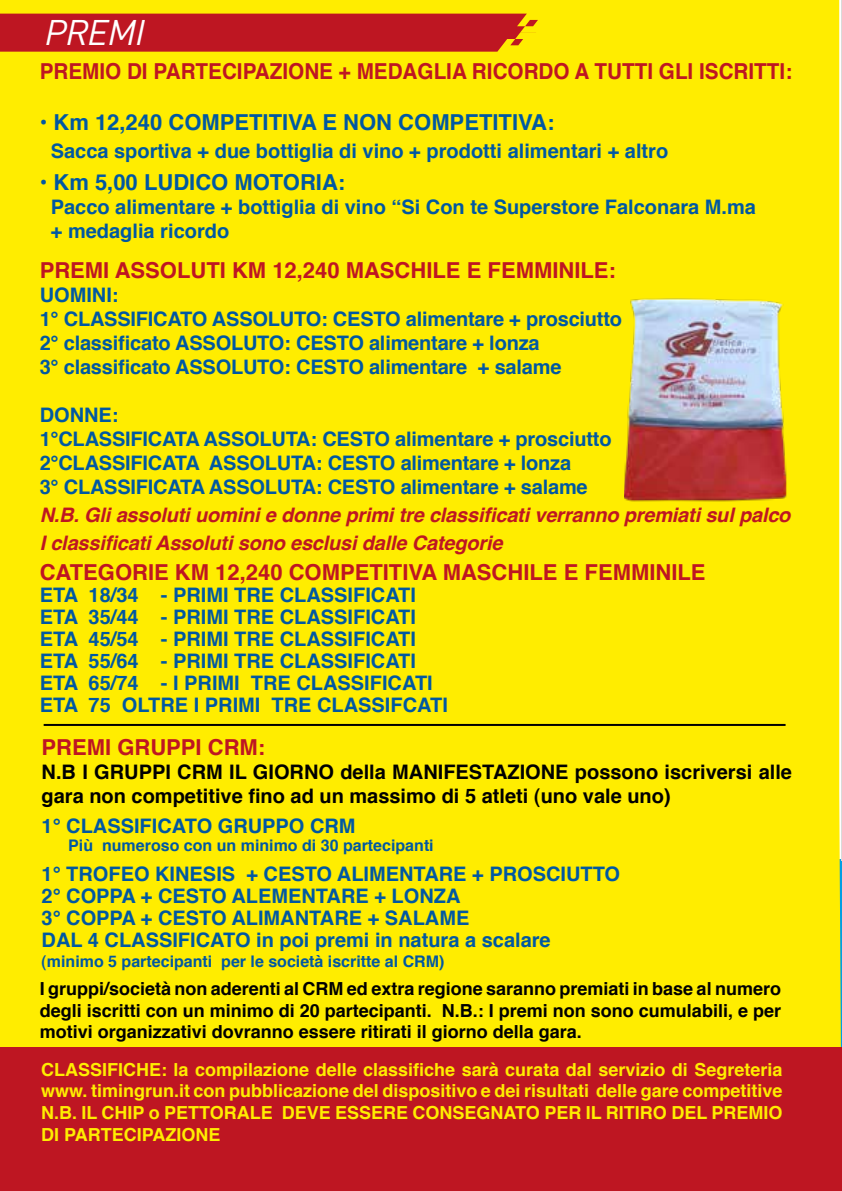
<style>
.page{position:relative;width:842px;height:1191px;background:#fff}
.page>*{position:absolute;margin:0;border:0;box-sizing:border-box;transform-origin:0 0}
.t1{font:36.4px "D DIN Italic";color:#fff}
.t2{font:700 22px "Helvetica";color:#be1622}
.t3{font:700 22px "Helvetica";color:#0058a2}
.t4{font:700 22px "Helvetica";color:#be1622;scale:.94 1}
.t5{font:700 20px/22px "Helvetica";color:#0058a2}
.t6{font:italic 700 20px/28px "Helvetica";letter-spacing:-.01em;color:#be1622}
.t7{font:700 20px/24px "Helvetica";color:#000}
.t8{font:700 18px/21.6px "Helvetica";color:#ffed00;text-align:justify}
.t9{font:700 18px/21.6px "Helvetica";color:#000;text-align:justify}
.t10{font:700 16px "Helvetica";color:#0058a2}
</style>
<div class="page">
<div style="left:0;top:0;width:842px;height:1047px;background:#ffed00"></div>
<div style="left:0;top:1047px;width:842px;height:144px;background:#be1622"></div>
<div style="left:0;top:14px;width:538px;height:38px;background:#be1622"></div>
<hr style="left:44px;top:724px;width:741px;height:2px;background:#000">
<img style="left:625px;top:297px;width:161px;height:206px">
<div style="left:723px;top:842px;width:119px;height:205px;background:#ffed00"></div>
<h1 class="t1" style="left:45px;top:12px;width:101px">PREMI</h1>
<p class="t4" style="left:40px;top:57px;width:802px">PREMIO DI PARTECIPAZIONE + MEDAGLIA RICORDO A TUTTI GLI ISCRITTI:</p>
<p class="t3" style="left:40px;top:107px;width:516px">• Km 12,240 COMPETITIVA E NON COMPETITIVA:</p>
<p class="t5" style="left:51px;top:141px;width:619px">Sacca sportiva + due bottiglia di vino + prodotti alimentari + altro</p>
<p class="t3" style="left:40px;top:167px;width:307px">• Km 5,00 LUDICO MOTORIA:</p>
<p class="t5" style="left:51px;top:196px;width:707px;line-height:24px">Pacco alimentare + bottiglia di vino “Si Con te Superstore Falconara M.ma + medaglia ricordo</p>
<p class="t2" style="left:40px;top:255px;width:578px">PREMI ASSOLUTI KM 12,240 MASCHILE E FEMMINILE:</p>
<p class="t5" style="left:40px;top:284px;width:584px;line-height:24px">UOMINI:<br>1° CLASSIFICATO ASSOLUTO: CESTO alimentare + prosciutto 2° classificato ASSOLUTO: CESTO alimentare + lonza<br>3° classificato ASSOLUTO: CESTO alimentare + salame</p>
<p class="t5" style="left:40px;top:404px;width:573px;line-height:24px">DONNE:<br>1°CLASSIFICATA ASSOLUTA: CESTO alimentare + prosciutto 2°CLASSIFICATA ASSOLUTA: CESTO alimentare + lonza<br>3° CLASSIFICATA ASSOLUTA: CESTO alimentare + salame</p>
<p class="t6" style="left:40px;top:503px;width:752px">N.B. Gli assoluti uomini e donne primi tre classificati verranno premiati sul palco<br>I classificati Assoluti sono esclusi dalle Categorie</p>
<p class="t2" style="left:40px;top:557px;width:667px">CATEGORIE KM 12,240 COMPETITIVA MASCHILE E FEMMINILE</p>
<p class="t5" style="left:40px;top:585px;width:410px">ETA 18/34 - PRIMI TRE CLASSIFICATI ETA 35/44 - PRIMI TRE CLASSIFICATI ETA 45/54 - PRIMI TRE CLASSIFICATI ETA 55/64 - PRIMI TRE CLASSIFICATI ETA 65/74 - I PRIMI TRE CLASSIFICATI ETA 75 OLTRE I PRIMI TRE CLASSIFCATI</p>
<p class="t2" style="left:42px;top:732px;width:225px">PREMI GRUPPI CRM:</p>
<p class="t7" style="left:42px;top:761px;width:752px">N.B I GRUPPI CRM IL GIORNO della MANIFESTAZIONE possono iscriversi alle gara non competitive fino ad un massimo di 5 atleti (uno vale uno)</p>
<p class="t5" style="left:42px;top:816px;width:315px">1° CLASSIFICATO GRUPPO CRM</p>
<p class="t10" style="left:68px;top:835px;width:367px">Più numeroso con un minimo di 30 partecipanti</p>
<p class="t5" style="left:42px;top:864px;width:580px">1° TROFEO KINESIS + CESTO ALIMENTARE + PROSCIUTTO 2° COPPA + CESTO ALEMENTARE + LONZA<br>3° COPPA + CESTO ALIMANTARE + SALAME<br>DAL 4 CLASSIFICATO in poi premi in natura a scalare</p>
<p class="t10" style="left:42px;top:951px;width:404px">(minimo 5 partecipanti per le società iscritte al CRM)</p>
<p class="t9" style="left:40px;top:979px;width:743px">I gruppi/società non aderenti al CRM ed extra regione saranno premiati in base al numero degli iscritti con un minimo di 20 partecipanti. N.B.: I premi non sono cumulabili, e per motivi organizzativi dovranno essere ritirati il giorno della gara.</p>
<p class="t8" style="left:41px;top:1059px;width:743px">CLASSIFICHE: la compilazione delle classifiche sarà curata dal servizio di Segreteria www. timingrun.it con pubblicazione del dispositivo e dei risultati delle gare competitive N.B. IL CHIP o PETTORALE DEVE ESSERE CONSEGNATO PER IL RITIRO DEL PREMIO DI PARTECIPAZIONE</p>
</div>
